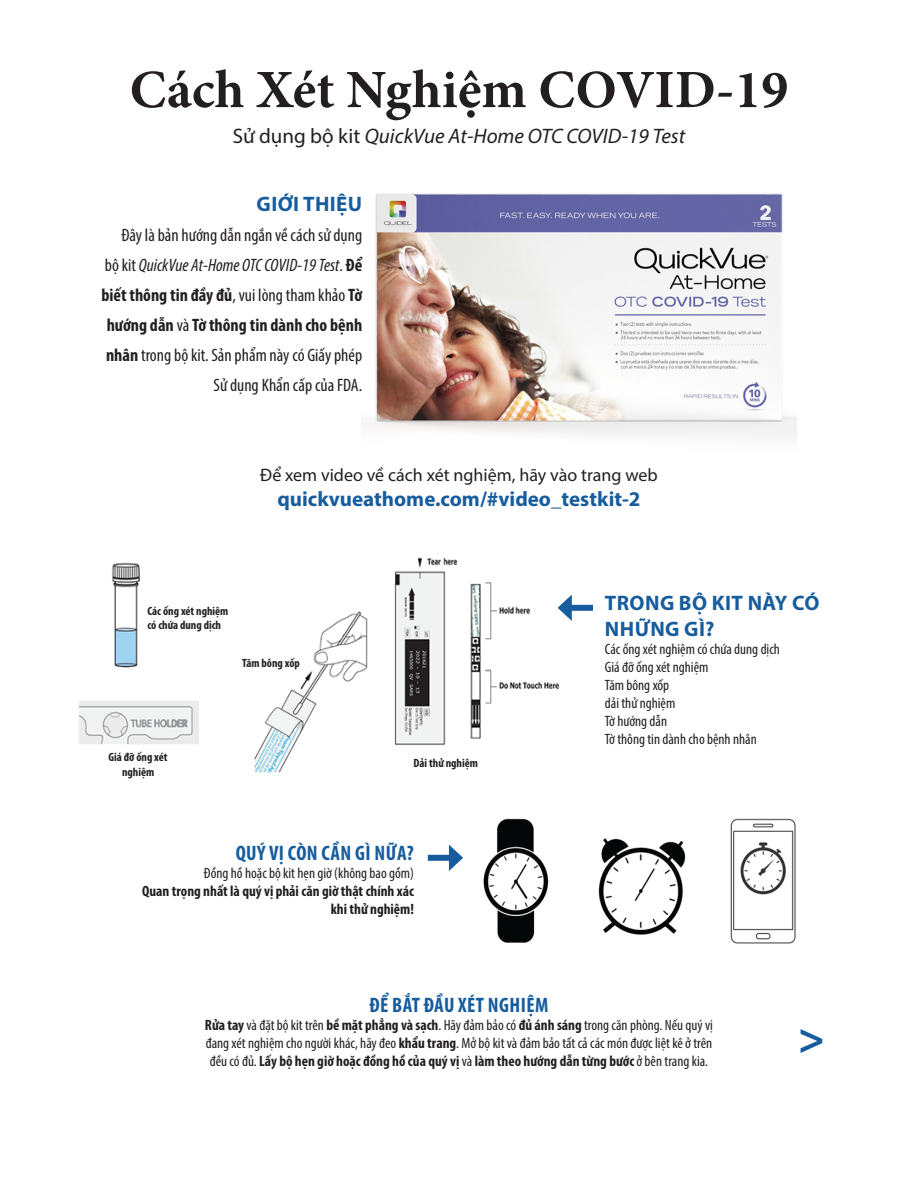
<style>
.page{position:relative;width:918px;height:1188px;background:#fff}
.page>*{position:absolute;margin:0;border:0;box-sizing:border-box;transform-origin:0 0}
.t1{font:700 54px "Minion Pro";color:#231f20}
.t2{font:700 45px "Myriad Pro";color:#175d9e}
.t3{font:italic 21px "Myriad Pro";color:#231f20}
.t4{font:700 21px "Myriad Pro";color:#175d9e}
.t5{font:700 condensed 21px "Myriad Pro";letter-spacing:.02em;color:#175d9e}
.t6{font:700 21px/25.2px "Myriad Pro";letter-spacing:.02em;color:#175d9e}
.t7{font:condensed 18px/30px "Myriad Pro";color:#231f20;text-align:right}
.t8{font:18px "Myriad Pro";color:#231f20}
.t9{font:condensed 15px/18px "Myriad Pro";color:#231f20;text-align:justify}
.t10{font:700 condensed 15px/18px "Myriad Pro";color:#231f20;text-align:right}
.t11{font:700 condensed 12px/14.4px "Myriad Pro";color:#231f20;text-align:center}
.s1{font-style:normal}
.s2{font-style:italic}
.s3{font-weight:700}
</style>
<div class="page">
<img style="left:362px;top:193px;width:435px;height:242px">
<img style="left:483px;top:818px;width:313px;height:126px">
<img style="left:78px;top:557px;width:482px;height:216px">
<div style="left:567px;top:605px;width:26px;height:6px;background:#175d9e"></div>
<svg style="left:558px;top:595px;width:14px;height:26px"></svg>
<div style="left:428px;top:855px;width:26px;height:6px;background:#175d9e"></div>
<svg style="left:449px;top:845px;width:14px;height:26px"></svg>
<div style="left:104px;top:748px;width:72px;height:38px;background:#fff"></div>
<div style="left:408px;top:753px;width:72px;height:19px;background:#fff"></div>
<div style="left:219px;top:654px;width:81px;height:28px;background:#fff"></div>
<div style="left:144px;top:599px;width:71px;height:38px;background:#fff"></div>
<p class="t1" style="left:130px;top:52px;width:660px">Cách Xét Nghiệm COVID-19</p>
<p class="t3" style="left:233px;top:123px;width:454px"><span class="s1">Sử dụng bộ kit</span> QuickVue At-Home OTC COVID-19 Test</p>
<p class="t6" style="left:257px;top:191px;width:107px">GIỚI THIỆU</p>
<p class="t7" style="left:101px;top:220px;width:262px">Đây là bản hướng dẫn ngắn về cách sử dụng<br>bộ kit <span class="s2">QuickVue At-Home OTC COVID-19 Test</span>. <span class="s3">Để biết thông tin đầy đủ</span>, vui lòng tham khảo <span class="s3">Tờ hướng dẫn</span> và <span class="s3">Tờ thông tin dành cho bệnh nhân</span> trong bộ kit. Sản phẩm này có Giấy phép Sử dụng Khẩn cấp của FDA.</p>
<p class="t8" style="left:260px;top:464px;width:399px">Để xem video về cách xét nghiệm, hãy vào trang web</p>
<p class="t4" style="left:277px;top:485px;width:365px">quickvueathome.com/#video_testkit-2</p>
<p class="t11" style="left:147px;top:604px;width:83px;text-align:left">Các ống xét nghiệm có chứa dung dịch</p>
<p class="t11" style="left:242px;top:655px;width:59px">Tăm bông xốp</p>
<p class="t6" style="left:605px;top:590px;width:216px">TRONG BỘ KIT NÀY CÓ<br>NHỮNG GÌ?</p>
<p class="t9" style="left:605px;top:639px;width:177px">Các ống xét nghiệm có chứa dung dịch</p>
<p class="t9" style="left:605px;top:657px;width:105px">Giá đỡ ống xét nghiệm</p>
<p class="t9" style="left:605px;top:675px;width:66px">Tăm bông xốp</p>
<p class="t9" style="left:605px;top:693px;width:72px">dải thử nghiệm</p>
<p class="t9" style="left:605px;top:711px;width:64px">Tờ hướng dẫn</p>
<p class="t9" style="left:605px;top:729px;width:153px">Tờ thông tin dành cho bệnh nhân</p>
<p class="t11" style="left:109px;top:750px;width:61px">Giá đỡ ống xét nghiệm</p>
<p class="t11" style="left:413px;top:755px;width:66px">Dải thử nghiệm</p>
<p class="t5" style="left:236px;top:840px;width:180px">QUÝ VỊ CÒN CẦN GÌ NỮA?</p>
<p class="t9" style="left:204px;top:864px;width:212px">Đồng hồ hoặc bộ kit hẹn giờ (không bao gồm)</p>
<p class="t10" style="left:142px;top:882px;width:273px">Quan trọng nhất là quý vị phải căn giờ thật chính xác khi thử nghiệm!</p>
<p class="t5" style="left:370px;top:992px;width:180px">ĐỂ BẮT ĐẦU XÉT NGHIỆM</p>
<p class="t9" style="left:205px;top:1016px;width:510px"><span class="s3">Rửa tay</span> và đặt bộ kit trên <span class="s3">bề mặt phẳng và sạch</span>. Hãy đảm bảo có <span class="s3">đủ ánh sáng</span> trong căn phòng. Nếu quý vị đang xét nghiệm cho người khác, hãy đeo <span class="s3">khẩu trang</span>. Mở bộ kit và đảm bảo tất cả các món được liệt kê ở trên đều có đủ. <span class="s3">Lấy bộ hẹn giờ hoặc đồng hồ của quý vị</span> và <span class="s3">làm theo hướng dẫn từng bước</span> ở bên trang kia.</p>
<p class="t2" style="left:798px;top:1008px;width:28px">&gt;</p>
</div>
